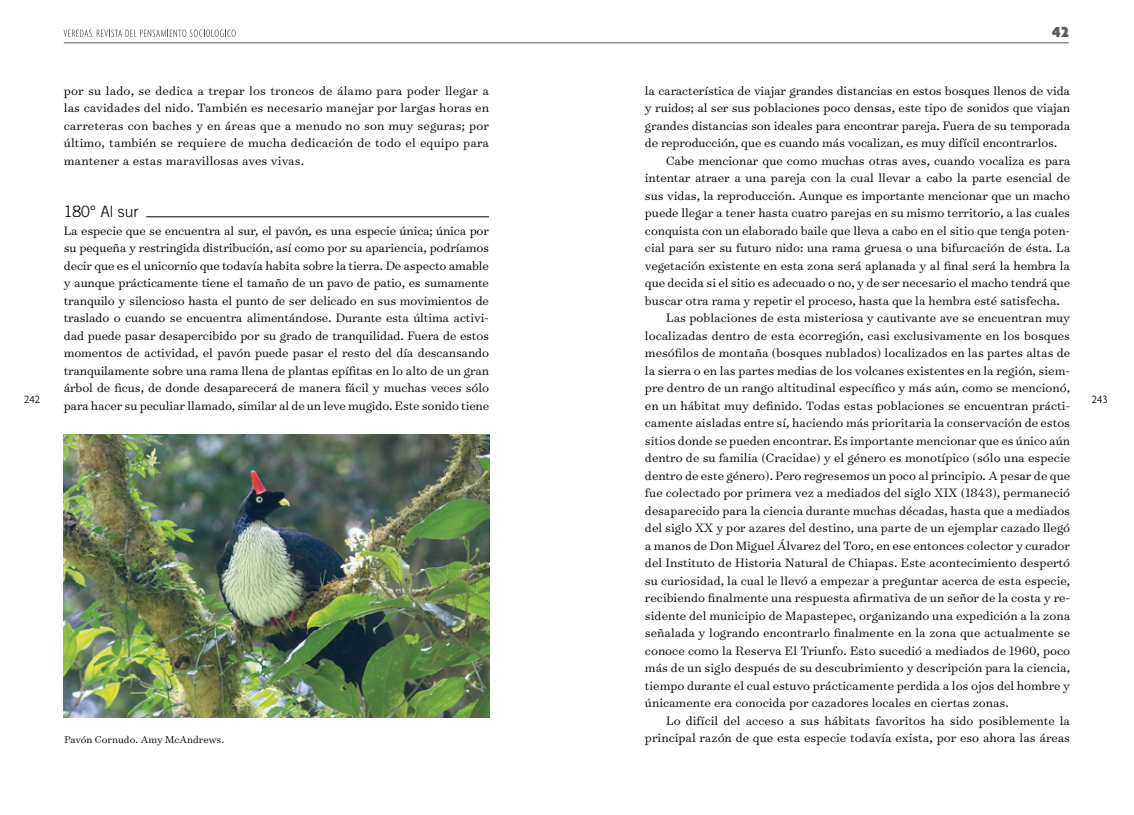
<style>
.page{position:relative;width:1134px;height:815px;background:#fff}
.page>*{position:absolute;margin:0;border:0;box-sizing:border-box;transform-origin:0 0}
.t1{font:300 15.62px "Trade Gothic LT Std";color:#000}
.t2{font:900 15.62px "Agenda";color:#58595b}
.t3{font:300 13.75px/17.5px "Surveyor Text";color:#000;text-align:justify}
.t4{font:300 11.25px "Surveyor Text";color:#000}
.t5{font:300 11.25px "Agenda";letter-spacing:.02em;color:#000}
</style>
<div class="page">
<hr style="left:64px;top:43px;width:1005px;height:1px;background:#58595b">
<svg style="left:64px;top:29px;width:172px;height:8px"></svg>
<img style="left:64px;top:435px;width:425px;height:283px">
<hr style="left:146px;top:216px;width:343px;height:1px;background:#000">
<p class="t2" style="left:1052px;top:23px;width:18px">42</p>
<p class="t3" style="left:645px;top:81px;width:427px">la característica de viajar grandes distancias en estos bosques llenos de vida</p>
<p class="t3" style="left:645px;top:99px;width:427px">y ruidos; al ser sus poblaciones poco densas, este tipo de sonidos que viajan</p>
<p class="t3" style="left:645px;top:116px;width:427px">grandes distancias son ideales para encontrar pareja. Fuera de su temporada</p>
<p class="t3" style="left:645px;top:134px;width:414px">de reproducción, que es cuando más vocalizan, es muy difícil encontrarlos.</p>
<p class="t3" style="left:666px;top:151px;width:405px">Cabe mencionar que como muchas otras aves, cuando vocaliza es para</p>
<p class="t3" style="left:645px;top:169px;width:427px">intentar atraer a una pareja con la cual llevar a cabo la parte esencial de</p>
<p class="t3" style="left:645px;top:186px;width:427px">sus vidas, la reproducción. Aunque es importante mencionar que un macho</p>
<p class="t3" style="left:645px;top:204px;width:427px">puede llegar a tener hasta cuatro parejas en su mismo territorio, a las cuales</p>
<p class="t3" style="left:645px;top:221px;width:427px">conquista con un elaborado baile que lleva a cabo en el sitio que tenga poten-</p>
<p class="t3" style="left:645px;top:239px;width:427px">cial para ser su futuro nido: una rama gruesa o una bifurcación de ésta. La</p>
<p class="t3" style="left:645px;top:256px;width:427px">vegetación existente en esta zona será aplanada y al final será la hembra la</p>
<p class="t3" style="left:645px;top:274px;width:427px">que decida si el sitio es adecuado o no, y de ser necesario el macho tendrá que</p>
<p class="t3" style="left:645px;top:291px;width:416px">buscar otra rama y repetir el proceso, hasta que la hembra esté satisfecha.</p>
<p class="t3" style="left:666px;top:309px;width:405px">Las poblaciones de esta misteriosa y cautivante ave se encuentran muy</p>
<p class="t3" style="left:645px;top:326px;width:427px">localizadas dentro de esta ecorregión, casi exclusivamente en los bosques</p>
<p class="t3" style="left:645px;top:344px;width:427px">mesófilos de montaña (bosques nublados) localizados en las partes altas de</p>
<p class="t3" style="left:645px;top:361px;width:427px">la sierra o en las partes medias de los volcanes existentes en la región, siem-</p>
<p class="t3" style="left:645px;top:379px;width:427px">pre dentro de un rango altitudinal específico y más aún, como se mencionó,</p>
<p class="t3" style="left:645px;top:396px;width:427px">en un hábitat muy definido. Todas estas poblaciones se encuentran prácti-</p>
<p class="t3" style="left:645px;top:414px;width:427px">camente aisladas entre sí, haciendo más prioritaria la conservación de estos</p>
<p class="t3" style="left:645px;top:431px;width:427px">sitios donde se pueden encontrar. Es importante mencionar que es único aún</p>
<p class="t3" style="left:645px;top:449px;width:427px">dentro de su familia (Cracidae) y el género es monotípico (sólo una especie</p>
<p class="t3" style="left:645px;top:466px;width:427px">dentro de este género). Pero regresemos un poco al principio. A pesar de que</p>
<p class="t3" style="left:645px;top:484px;width:427px">fue colectado por primera vez a mediados del siglo XIX (1843), permaneció</p>
<p class="t3" style="left:645px;top:501px;width:427px">desaparecido para la ciencia durante muchas décadas, hasta que a mediados</p>
<p class="t3" style="left:645px;top:519px;width:427px">del siglo XX y por azares del destino, una parte de un ejemplar cazado llegó</p>
<p class="t3" style="left:645px;top:536px;width:427px">a manos de Don Miguel Álvarez del Toro, en ese entonces colector y curador</p>
<p class="t3" style="left:645px;top:554px;width:427px">del Instituto de Historia Natural de Chiapas. Este acontecimiento despertó</p>
<p class="t3" style="left:645px;top:571px;width:427px">su curiosidad, la cual le llevó a empezar a preguntar acerca de esta especie,</p>
<p class="t3" style="left:645px;top:589px;width:427px">recibiendo finalmente una respuesta afirmativa de un señor de la costa y re-</p>
<p class="t3" style="left:645px;top:606px;width:427px">sidente del municipio de Mapastepec, organizando una expedición a la zona</p>
<p class="t3" style="left:645px;top:624px;width:427px">señalada y logrando encontrarlo finalmente en la zona que actualmente se</p>
<p class="t3" style="left:645px;top:641px;width:427px">conoce como la Reserva El Triunfo. Esto sucedió a mediados de 1960, poco</p>
<p class="t3" style="left:645px;top:659px;width:427px">más de un siglo después de su descubrimiento y descripción para la ciencia,</p>
<p class="t3" style="left:645px;top:676px;width:427px">tiempo durante el cual estuvo prácticamente perdida a los ojos del hombre y</p>
<p class="t3" style="left:645px;top:694px;width:365px">únicamente era conocida por cazadores locales en ciertas zonas.</p>
<p class="t3" style="left:666px;top:711px;width:405px">Lo difícil del acceso a sus hábitats favoritos ha sido posiblemente la</p>
<p class="t3" style="left:645px;top:729px;width:427px">principal razón de que esta especie todavía exista, por eso ahora las áreas</p>
<p class="t3" style="left:64px;top:81px;width:427px">por su lado, se dedica a trepar los troncos de álamo para poder llegar a las cavidades del nido. También es necesario manejar por largas horas en carreteras con baches y en áreas que a menudo no son muy seguras; por último, también se requiere de mucha dedicación de todo el equipo para mantener a estas maravillosas aves vivas.</p>
<p class="t1" style="left:64px;top:202px;width:76px">180° Al sur</p>
<p class="t3" style="left:64px;top:221px;width:427px">La especie que se encuentra al sur, el pavón, es una especie única; única por su pequeña y restringida distribución, así como por su apariencia, podríamos decir que es el unicornio que todavía habita sobre la tierra. De aspecto amable y aunque prácticamente tiene el tamaño de un pavo de patio, es sumamente tranquilo y silencioso hasta el punto de ser delicado en sus movimientos de traslado o cuando se encuentra alimentándose. Durante esta última activi&shy;dad puede pasar desapercibido por su grado de tranquilidad. Fuera de estos momentos de actividad, el pavón puede pasar el resto del día descansando tranquilamente sobre una rama llena de plantas epífitas en lo alto de un gran árbol de ficus, de donde desaparecerá de manera fácil y muchas veces sólo para hacer su peculiar llamado, similar al de un leve mugido. Este sonido tiene</p>
<p class="t5" style="left:24px;top:392px;width:17px">242</p>
<p class="t5" style="left:1092px;top:392px;width:17px">243</p>
<p class="t4" style="left:64px;top:733px;width:161px">Pavón Cornudo. Amy McAndrews.</p>
</div>
